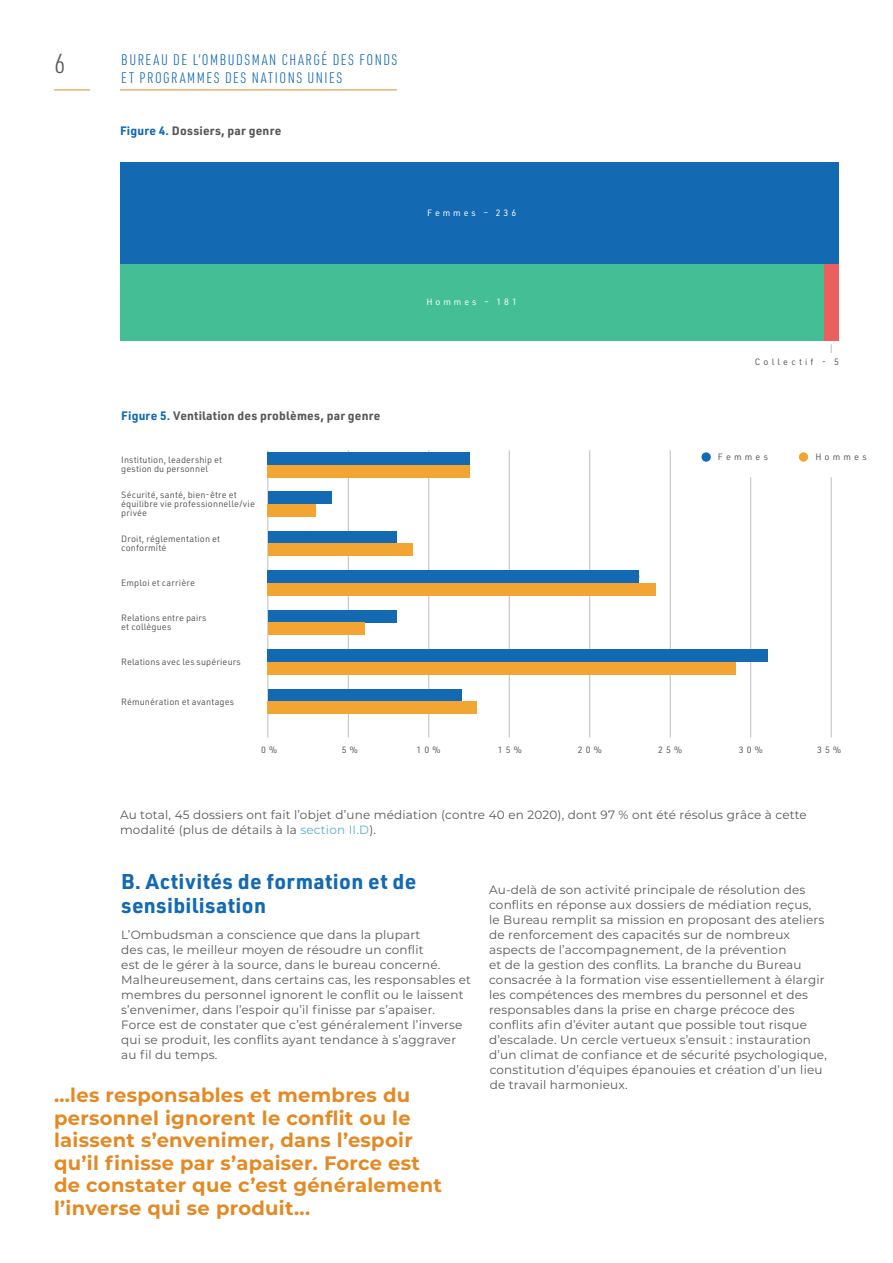
<style>
.page{position:relative;width:893px;height:1263px;background:#fff}
.page>*{position:absolute;margin:0;border:0;box-sizing:border-box;transform-origin:0 0}
.t1{font:300 27px "URWDIN Cond";color:#57585a}
.t2{font:700 21px/24px "URWDIN";letter-spacing:.015em;color:#1369b2}
.quotes_final{font:700 19.5px/22.5px "Montserrat";letter-spacing:.015em;color:#e48a24}
.t3{font:300 15px/18px "URWDIN Cond";letter-spacing:.1em;color:#1369b2}
.Body{font:12px/15px "Montserrat";letter-spacing:.015em;color:#57585a}
.Body-2{font:700 12px "URWDIN";letter-spacing:.015em;color:#57585a}
.Body-3{font:9px/9px "URWDIN";letter-spacing:.015em;color:#57585a}
.Body-4{font:9px "URWDIN";letter-spacing:.32em;color:#fff}
.Body-5{font:9px "URWDIN";letter-spacing:.35em;color:#57585a}
.s1{color:#1369b2}
.s2{color:#5bacd6}
</style>
<div class="page">
<hr style="left:54px;top:90px;width:36px;height:1px;background:#e48a24">
<hr style="left:120px;top:90px;width:277px;height:1px;background:#e48a24">
<hr style="left:268px;top:450px;width:1px;height:287px;background:#bcbdc0">
<hr style="left:831px;top:477px;width:1px;height:260px;background:#bcbdc0">
<hr style="left:750px;top:477px;width:1px;height:260px;background:#bcbdc0">
<hr style="left:670px;top:450px;width:1px;height:287px;background:#bcbdc0">
<hr style="left:589px;top:450px;width:1px;height:287px;background:#bcbdc0">
<hr style="left:509px;top:450px;width:1px;height:287px;background:#bcbdc0">
<hr style="left:429px;top:450px;width:1px;height:287px;background:#bcbdc0">
<hr style="left:348px;top:450px;width:1px;height:287px;background:#bcbdc0">
<div style="left:823px;top:263px;width:16px;height:77px;background:#eb5f5e"></div>
<div style="left:120px;top:263px;width:703px;height:77px;background:#44be94"></div>
<div style="left:120px;top:162px;width:719px;height:101px;background:#1369b2"></div>
<svg style="left:701px;top:452px;width:10px;height:10px"></svg>
<div style="left:799px;top:452px;width:9px;height:10px;background:#f2a533;border-radius:50%"></div>
<div style="left:268px;top:452px;width:202px;height:13px;background:#1369b2"></div>
<div style="left:268px;top:465px;width:202px;height:12px;background:#f2a533"></div>
<div style="left:268px;top:491px;width:63px;height:13px;background:#1369b2"></div>
<div style="left:268px;top:504px;width:48px;height:13px;background:#f2a533"></div>
<div style="left:268px;top:531px;width:128px;height:13px;background:#1369b2"></div>
<div style="left:268px;top:544px;width:144px;height:12px;background:#f2a533"></div>
<div style="left:268px;top:610px;width:128px;height:12px;background:#1369b2"></div>
<div style="left:268px;top:622px;width:96px;height:13px;background:#f2a533"></div>
<div style="left:268px;top:570px;width:371px;height:13px;background:#1369b2"></div>
<div style="left:268px;top:583px;width:388px;height:13px;background:#f2a533"></div>
<div style="left:268px;top:689px;width:193px;height:12px;background:#1369b2"></div>
<div style="left:268px;top:701px;width:209px;height:13px;background:#f2a533"></div>
<div style="left:268px;top:649px;width:500px;height:13px;background:#1369b2"></div>
<div style="left:268px;top:662px;width:468px;height:13px;background:#f2a533"></div>
<h1 class="t1" style="left:54px;top:46px;width:13px">6</h1>
<p class="t3" style="left:121px;top:50px;width:278px">BUREAU DE L’OMBUDSMAN CHARGÉ DES FONDS<br>ET PROGRAMMES DES NATIONS UNIES</p>
<p class="Body-2" style="left:120px;top:122px;width:163px"><span class="s1">Figure 4.</span> Dossiers, par genre</p>
<p class="Body-2" style="left:121px;top:408px;width:261px"><span class="s1">Figure 5.</span> Ventilation des problèmes, par genre</p>
<p class="Body-3" style="left:121px;top:455px;width:103px">Institution, leadership et gestion du personnel</p>
<p class="Body-3" style="left:121px;top:490px;width:135px">Sécurité, santé, bien-être et équilibre vie professionnelle/vie privée</p>
<p class="Body-3" style="left:121px;top:534px;width:101px">Droit, réglementation et conformité</p>
<p class="Body-3" style="left:121px;top:578px;width:75px">Emploi et carrière</p>
<p class="Body-3" style="left:121px;top:613px;width:87px">Relations entre pairs et collègues</p>
<p class="Body-3" style="left:121px;top:657px;width:121px">Relations avec les supérieurs</p>
<p class="Body-3" style="left:121px;top:697px;width:114px">Rémunération et avantages</p>
<p class="Body-4" style="left:427px;top:207px;width:90px">Femmes – 236</p>
<p class="Body-4" style="left:427px;top:296px;width:92px">Hommes – 181</p>
<p class="Body-5" style="left:755px;top:356px;width:86px">Collectif - 5</p>
<p class="Body-3" style="left:718px;top:452px;width:51px">Femmes</p>
<p class="Body-3" style="left:815px;top:452px;width:53px">Hommes</p>
<p class="Body-3" style="left:261px;top:745px;width:17px">0 %</p>
<p class="Body-3" style="left:342px;top:745px;width:17px">5 %</p>
<p class="Body-3" style="left:417px;top:745px;width:25px">10%</p>
<p class="Body-3" style="left:498px;top:745px;width:25px">15%</p>
<p class="Body-3" style="left:578px;top:745px;width:25px">20%</p>
<p class="Body-3" style="left:658px;top:745px;width:25px">25%</p>
<p class="Body-3" style="left:739px;top:745px;width:25px">30%</p>
<p class="Body-3" style="left:817px;top:745px;width:25px">35%</p>
<p class="Body" style="left:120px;top:807px;width:688px">Au total, 45 dossiers ont fait l’objet d’une médiation (contre 40 en 2020), dont 97 % ont été résolus grâce à cette modalité (plus de détails à la <span class="s2">section II.D</span>).</p>
<h2 class="t2" style="left:121px;top:868px;width:297px">B. Activités de formation et de sensibilisation</h2>
<p class="Body" style="left:121px;top:927px;width:351px">L’Ombudsman a conscience que dans la plupart<br>des cas, le meilleur moyen de résoudre un conflit<br>est de le gérer à la source, dans le bureau concerné.<br>Malheureusement, dans certains cas, les responsables et membres du personnel ignorent le conflit ou le laissent s’envenimer, dans l’espoir qu’il finisse par s’apaiser.<br>Force est de constater que c’est généralement l’inverse qui se produit, les conflits ayant tendance à s’aggraver au fil du temps.</p>
<p class="quotes_final" style="left:54px;top:1083px;width:389px">...les responsables et membres du personnel ignorent le conflit ou le laissent s’envenimer, dans l’espoir qu’il finisse par s’apaiser. Force est de constater que c’est généralement l’inverse qui se produit...</p>
<p class="Body" style="left:489px;top:882px;width:339px">Au-delà de son activité principale de résolution des conflits en réponse aux dossiers de médiation reçus,<br>le Bureau remplit sa mission en proposant des ateliers de renforcement des capacités sur de nombreux aspects de l’accompagnement, de la prévention<br>et de la gestion des conflits. La branche du Bureau consacrée à la formation vise essentiellement à élargir les compétences des membres du personnel et des responsables dans la prise en charge précoce des conflits afin d’éviter autant que possible tout risque d’escalade. Un cercle vertueux s’ensuit : instauration d’un climat de confiance et de sécurité psychologique, constitution d’équipes épanouies et création d’un lieu de travail harmonieux.</p>
</div>
